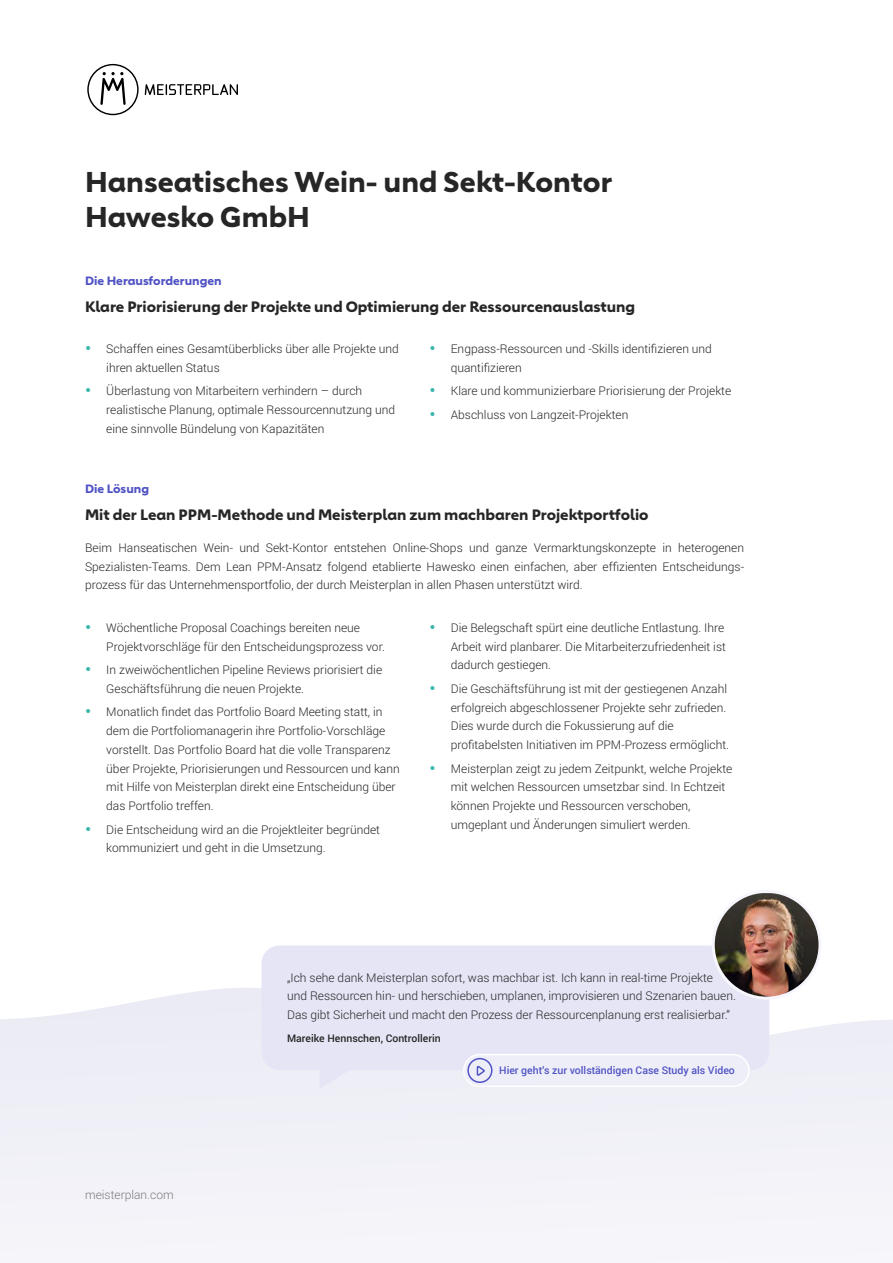
<style>
.page{position:relative;width:893px;height:1263px;background:#fff}
.page>*{position:absolute;margin:0;border:0;box-sizing:border-box;transform-origin:0 0}
.t1{font:700 28.5px/34.2px "Carnero";color:#262626}
.t2{font:700 15px "Carnero";color:#262626}
.t3{font:300 12px/18.8px "Roboto";color:#262626}
.t4{font:700 12px "Carnero";color:#5053c4}
.t5{font:300 12px "Roboto";color:#7d7d7d}
.t6{font:500 10.5px "Roboto";color:#5053c4}
.t7{font:500 10.5px "Roboto";color:#262626}
</style>
<div class="page">
<div style="left:0;top:988px;width:893px;height:263px;background:#f1f1f8"></div>
<div style="left:261px;top:945px;width:508px;height:125px;background:#e5e5f6;border-radius:18px"></div>
<svg style="left:320px;top:1070px;width:40px;height:19px"></svg>
<img style="left:716px;top:894px;width:104px;height:104px">
<div style="left:712px;top:890px;width:109px;height:110px;border:3px solid #f6f6fc;border-radius:50%"></div>
<div style="left:464px;top:1054px;width:285px;height:32px;background:#edeef8;border-radius:16px"></div>
<div style="left:463px;top:1054px;width:287px;height:33px;border:2px solid #fff;border-radius:16px"></div>
<div style="left:467px;top:1058px;width:25px;height:25px;border:2px solid #5053c4;border-radius:50%"></div>
<svg style="left:476px;top:1065px;width:9px;height:11px"></svg>
<svg style="left:87px;top:64px;width:52px;height:51px"></svg>
<svg style="left:145px;top:84px;width:93px;height:11px"></svg>
<h1 class="t1" style="left:85px;top:165px;width:529px">Hanseatisches Wein- und Sekt-Kontor<br>Hawesko GmbH</h1>
<p class="t4" style="left:85px;top:273px;width:138px">Die Herausforderungen</p>
<p class="t2" style="left:85px;top:298px;width:552px">Klare Priorisierung der Projekte und Optimierung der Ressourcenauslastung</p>
<p class="t3" style="left:106px;top:339px;width:294px">Schaffen eines Gesamtüberblicks über alle Projekte und ihren aktuellen Status</p>
<p class="t3" style="left:106px;top:381px;width:290px">Überlastung von Mitarbeitern verhindern – durch realistische Planung, optimale Ressourcennutzung und eine sinnvolle Bündelung von Kapazitäten</p>
<p class="t3" style="left:451px;top:339px;width:263px">Engpass-Ressourcen und -Skills identifizieren und quantifizieren</p>
<p class="t3" style="left:451px;top:379px;width:282px;line-height:23.4px">Klare und kommunizierbare Priorisierung der Projekte<br>Abschluss von Langzeit-Projekten</p>
<p class="t4" style="left:85px;top:482px;width:66px">Die Lösung</p>
<p class="t2" style="left:85px;top:506px;width:565px">Mit der Lean PPM-Methode und Meisterplan zum machbaren Projektportfolio</p>
<p class="t3" style="left:85px;top:538px;width:661px;text-align:justify">Beim Hanseatischen Wein- und Sekt-Kontor entstehen Online-Shops und ganze Vermarktungskonzepte in heterogenen Spezialisten-Teams. Dem Lean PPM-Ansatz folgend etablierte Hawesko einen einfachen, aber effizienten Entscheidungs&shy;prozess für das Unternehmensportfolio, der durch Meisterplan in allen Phasen unterstützt wird.</p>
<p class="t3" style="left:106px;top:618px;width:280px">Wöchentliche Proposal Coachings bereiten neue<br>Projektvorschläge für den Entscheidungsprozess vor.</p>
<p class="t3" style="left:106px;top:660px;width:277px">In zweiwöchentlichen Pipeline Reviews priorisiert die<br>Geschäftsführung die neuen Projekte.</p>
<p class="t3" style="left:106px;top:702px;width:295px">Monatlich findet das Portfolio Board Meeting statt, in dem die Portfoliomanagerin ihre Portfolio-Vorschläge vorstellt. Das Portfolio Board hat die volle Transparenz über Projekte, Priorisierungen und Ressourcen und kann mit Hilfe von Meisterplan direkt eine Entscheidung über das Portfolio treffen.</p>
<p class="t3" style="left:106px;top:819px;width:275px">Die Entscheidung wird an die Projektleiter begründet kommuniziert und geht in die Umsetzung.</p>
<p class="t3" style="left:451px;top:618px;width:277px">Die Belegschaft spürt eine deutliche Entlastung. Ihre<br>Arbeit wird planbarer. Die Mitarbeiterzufriedenheit ist dadurch gestiegen.</p>
<p class="t3" style="left:451px;top:679px;width:280px">Die Geschäftsführung ist mit der gestiegenen Anzahl erfolgreich abgeschlossener Projekte sehr zufrieden.<br>Dies wurde durch die Fokussierung auf die profitabelsten Initiativen im PPM-Prozess ermöglicht.</p>
<p class="t3" style="left:451px;top:758px;width:283px">Meisterplan zeigt zu jedem Zeitpunkt, welche Projekte mit welchen Ressourcen umsetzbar sind. In Echtzeit können Projekte und Ressourcen verschoben, umgeplant und Änderungen simuliert werden.</p>
<p class="t3" style="left:287px;top:967px;width:450px">„Ich sehe dank Meisterplan sofort, was machbar ist. Ich kann in real-time Projekte und Ressourcen hin- und herschieben, umplanen, improvisieren und Szenarien bauen.<br>Das gibt Sicherheit und macht den Prozess der Ressourcenplanung erst realisierbar.“</p>
<p class="t7" style="left:287px;top:1031px;width:155px">Mareike Hennschen, Controllerin</p>
<p class="t5" style="left:85px;top:1186px;width:90px">meisterplan.com</p>
<p class="t6" style="left:499px;top:1063px;width:237px">Hier geht‘s zur vollständigen Case Study als Video</p>
</div>
